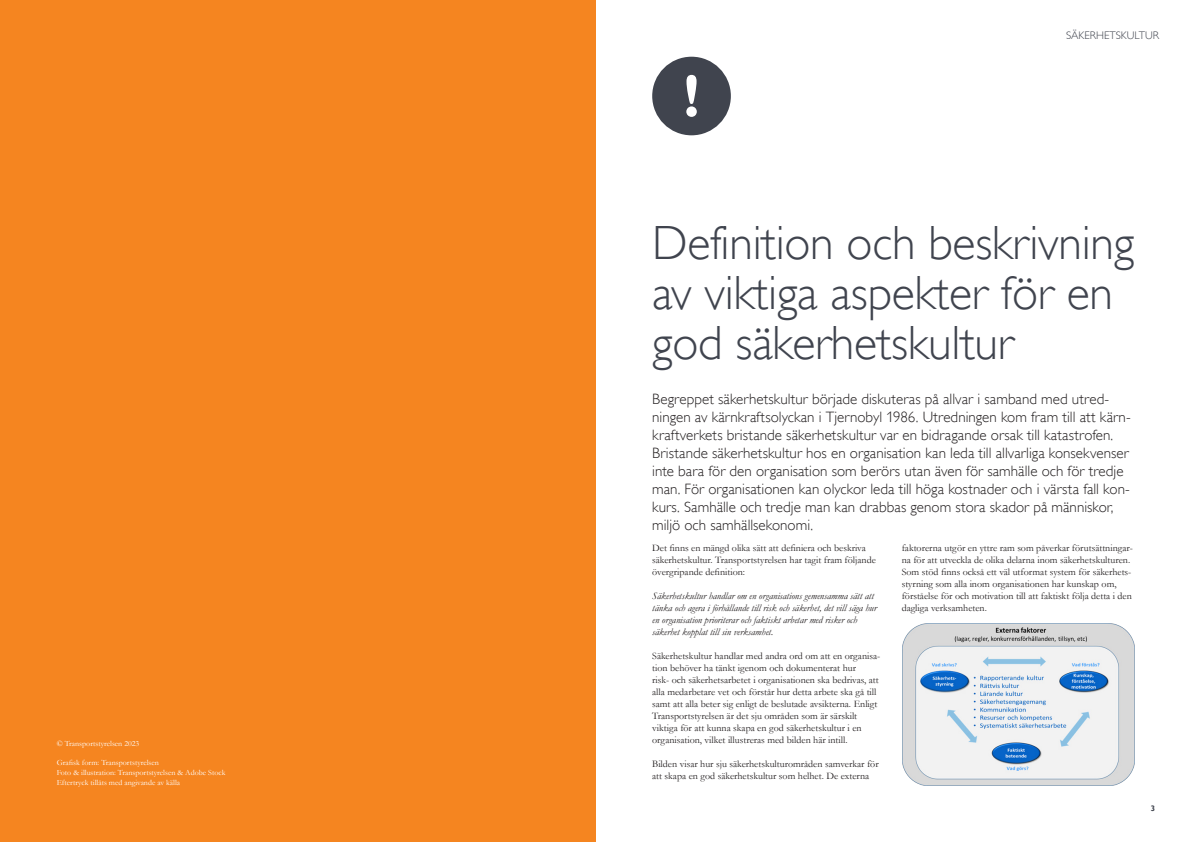
<style>
.page{position:relative;width:1191px;height:842px;background:#fff}
.page>*{position:absolute;margin:0;border:0;box-sizing:border-box;transform-origin:0 0}
.bröd_avstånd{font:700 60px "Gill Alt One";color:#fff}
.rubbe_light{font:300 48px/50px "Gill Alt One";letter-spacing:-.005em;color:#40444e}
.ingress_spänn_över_s{font:300 15px/18px "Gill Alt One";letter-spacing:.005em;color:#231f20}
.t1{font:300 11px "Gill Alt One";color:#40444e}
.bröd{font:10px/12px "Garamond";color:#231f20}
.bröd-2{font:italic 10px/12px "Garamond";color:#231f20}
.t2{font:8px "Garamond";color:#fff}
.t3{font:700 8px "Gill Alt One";color:#40444e}
</style>
<div class="page">
<div style="left:0;top:0;width:595px;height:842px;background:#f58520"></div>
<div style="left:652px;top:57px;width:79px;height:78px;background:#40444e;border-radius:50%"></div>
<img style="left:902px;top:624px;width:232px;height:161px">
<p class="t2" style="left:57px;top:738px;width:84px">© Transportstyrelsen 2023</p>
<p class="t2" style="left:57px;top:757px;width:104px">Grafisk form: Transportstyrelsen</p>
<p class="t2" style="left:57px;top:767px;width:170px">Foto &amp; illustration: Transportstyrelsen &amp; Adobe Stock</p>
<p class="t2" style="left:57px;top:777px;width:125px">Eftertryck tillåts med angivande av källa</p>
<p class="bröd_avstånd" style="left:683px;top:61px;width:18px">!</p>
<p class="t1" style="left:1066px;top:29px;width:94px">SÄKERHETSKULTUR</p>
<p class="rubbe_light" style="left:652px;top:218px;width:483px">Definition och beskrivning av viktiga aspekter för en god säkerhetskultur</p>
<p class="ingress_spänn_över_s" style="left:652px;top:390px;width:480px">Begreppet säkerhetskultur började diskuteras på allvar i samband med utred&shy;ningen av kärnkraftsolyckan i Tjernobyl 1986. Utredningen kom fram till att kärn&shy;kraftverkets bristande säkerhetskultur var en bidragande orsak till katastrofen.<br>Bristande säkerhetskultur hos en organisation kan leda till allvarliga konsekvenser inte bara för den organisation som berörs utan även för samhälle och för tredje man. För organisationen kan olyckor leda till höga kostnader och i värsta fall kon&shy;kurs. Samhälle och tredje man kan drabbas genom stora skador på människor, miljö och samhällsekonomi.</p>
<p class="bröd" style="left:652px;top:541px;width:225px">Det finns en mängd olika sätt att definiera och beskriva säkerhetskultur. Transportstyrelsen har tagit fram följande övergripande definition:</p>
<p class="bröd-2" style="left:652px;top:589px;width:226px">Säkerhetskultur handlar om en organisations gemensamma sätt att tänka och agera i förhållande till risk och säkerhet, det vill säga hur en organisation prioriterar och faktiskt arbetar med risker och säkerhet kopplat till sin verksamhet.</p>
<p class="bröd" style="left:652px;top:649px;width:229px">Säkerhetskultur handlar med andra ord om att en organisa&shy;tion behöver ha tänkt igenom och dokumenterat hur<br>risk- och säkerhetsarbetet i organisationen ska bedrivas, att alla medarbetare vet och förstår hur detta arbete ska gå till samt att alla beter sig enligt de beslutade avsikterna. Enligt Transportstyrelsen är det sju områden som är särskilt viktiga för att kunna skapa en god säkerhetskultur i en organisation, vilket illustreras med bilden här intill.</p>
<p class="bröd" style="left:652px;top:757px;width:228px">Bilden visar hur sju säkerhetskulturområden samverkar för att skapa en god säkerhetskultur som helhet. De externa</p>
<p class="bröd" style="left:901px;top:541px;width:232px">faktorerna utgör en yttre ram som påverkar förutsättningar&shy;na för att utveckla de olika delarna inom säkerhetskulturen.<br>Som stöd finns också ett väl utformat system för säkerhets&shy;styrning som alla inom organisationen har kunskap om, förståelse för och motivation till att faktiskt följa detta i den dagliga verksamheten.</p>
<p class="t3" style="left:1150px;top:804px;width:6px">3</p>
</div>
